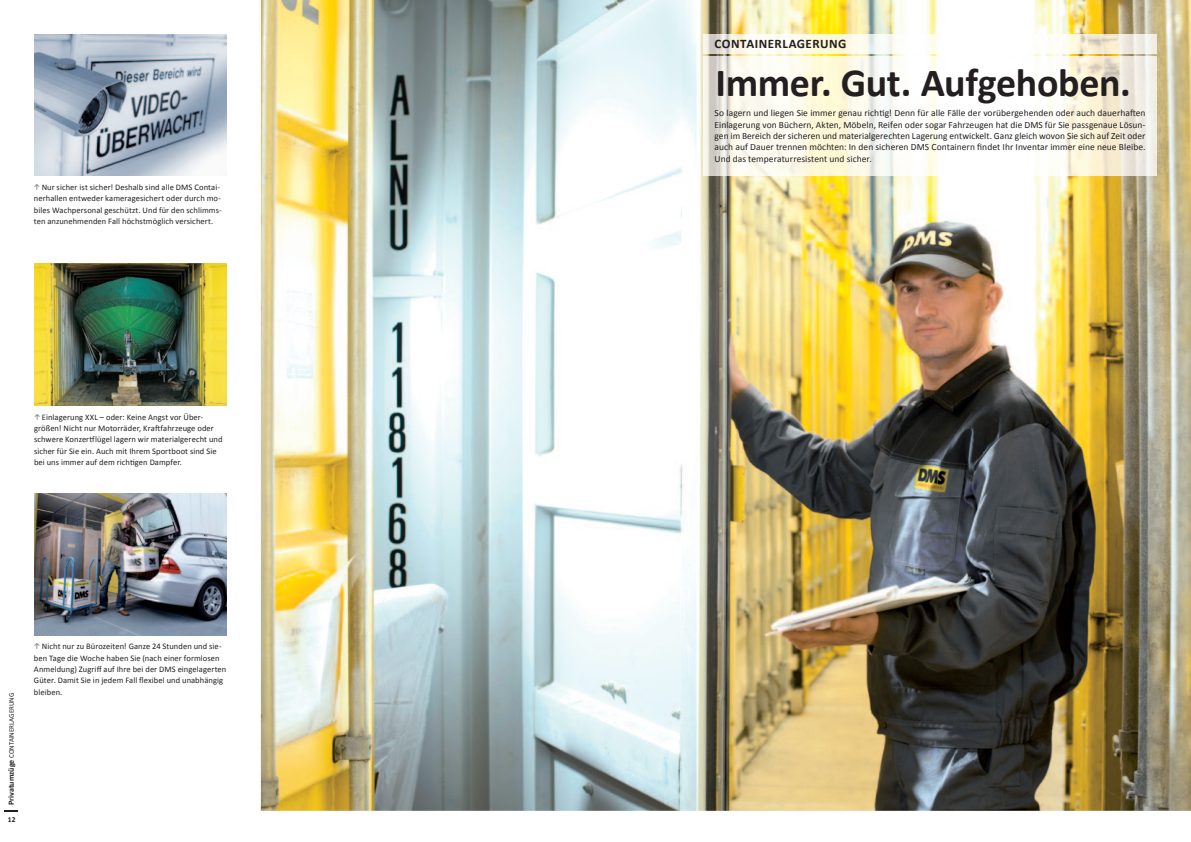
<style>
.page{position:relative;width:1191px;height:842px;background:#fff}
.page>*{position:absolute;margin:0;border:0;box-sizing:border-box;transform-origin:0 0}
.t1{font:700 40px "Calibri";letter-spacing:-.01em;color:#231f20}
.t2{font:700 13px "Calibri";letter-spacing:.035em;color:#231f20}
.t3{font:9.5px/11.3px "Calibri";letter-spacing:.005em;color:#231f20;text-align:justify}
.t4{font:8.5px/11.3px "Calibri";letter-spacing:.01em;color:#231f20}
.t5{font:700 7.5px "Calibri";color:#231f20}
.t6{font:7px "Calibri";color:#231f20}
.s1{font-weight:700;font-size:7px;color:#808285}
.s2{font-weight:700;font-size:8px}
</style>
<div class="page">
<img style="left:34px;top:493px;width:193px;height:142px">
<img style="left:261px;top:0;width:930px;height:811px">
<img style="left:34px;top:34px;width:193px;height:142px">
<img style="left:34px;top:264px;width:193px;height:141px">
<img style="left:703px;top:34px;width:454px;height:20px">
<img style="left:703px;top:57px;width:454px;height:119px">
<svg style="left:5px;top:810px;width:13px;height:1px"></svg>
<p class="t4" style="left:34px;top:181px;width:189px"><span class="s1">↑</span> Nur sicher ist sicher! Deshalb sind alle DMS Contai&shy;nerhallen entweder kameragesichert oder durch mo&shy;biles Wachpersonal geschützt. Und für den schlimms&shy;ten anzunehmenden Fall höchstmöglich versichert.</p>
<p class="t4" style="left:34px;top:411px;width:190px"><span class="s1">↑</span> Einlagerung XXL – oder: Keine Angst vor Über&shy;größen! Nicht nur Motorräder, Kraftfahrzeuge oder schwere Konzertflügel lagern wir materialgerecht und sicher für Sie ein. Auch mit Ihrem Sportboot sind Sie bei uns immer auf dem richtigen Dampfer.</p>
<p class="t6" style="left:7px;top:805px;width:114px;rotate:-90deg"><span class="s2">Privatumzüge</span> CONTAINERLAGERUNG</p>
<p class="t5" style="left:8px;top:815px;width:9px">12</p>
<p class="t4" style="left:34px;top:640px;width:194px"><span class="s1">↑</span> Nicht nur zu Bürozeiten! Ganze 24 Stunden und sie&shy;ben Tage die Woche haben Sie (nach einer formlosen Anmeldung) Zugriff auf Ihre bei der DMS eingelagerten Güter. Damit Sie in jedem Fall flexibel und unabhängig bleiben.</p>
<h2 class="t2" style="left:714px;top:36px;width:133px">CONTAINERLAGERUNG</h2>
<h1 class="t1" style="left:715px;top:58px;width:417px">Immer. Gut. Aufgehoben.</h1>
<p class="t3" style="left:714px;top:107px;width:432px">So lagern und liegen Sie immer genau richtig! Denn für alle Fälle der vorübergehenden oder auch dauerhaften Einlagerung von Büchern, Akten, Möbeln, Reifen oder sogar Fahrzeugen hat die DMS für Sie passgenaue Lösun&shy;gen im Bereich der sicheren und materialgerechten Lagerung entwickelt. Ganz gleich wovon Sie sich auf Zeit oder auch auf Dauer trennen möchten: In den sicheren DMS Containern findet Ihr Inventar immer eine neue Bleibe.<br>Und das temperaturresistent und sicher.</p>
</div>
